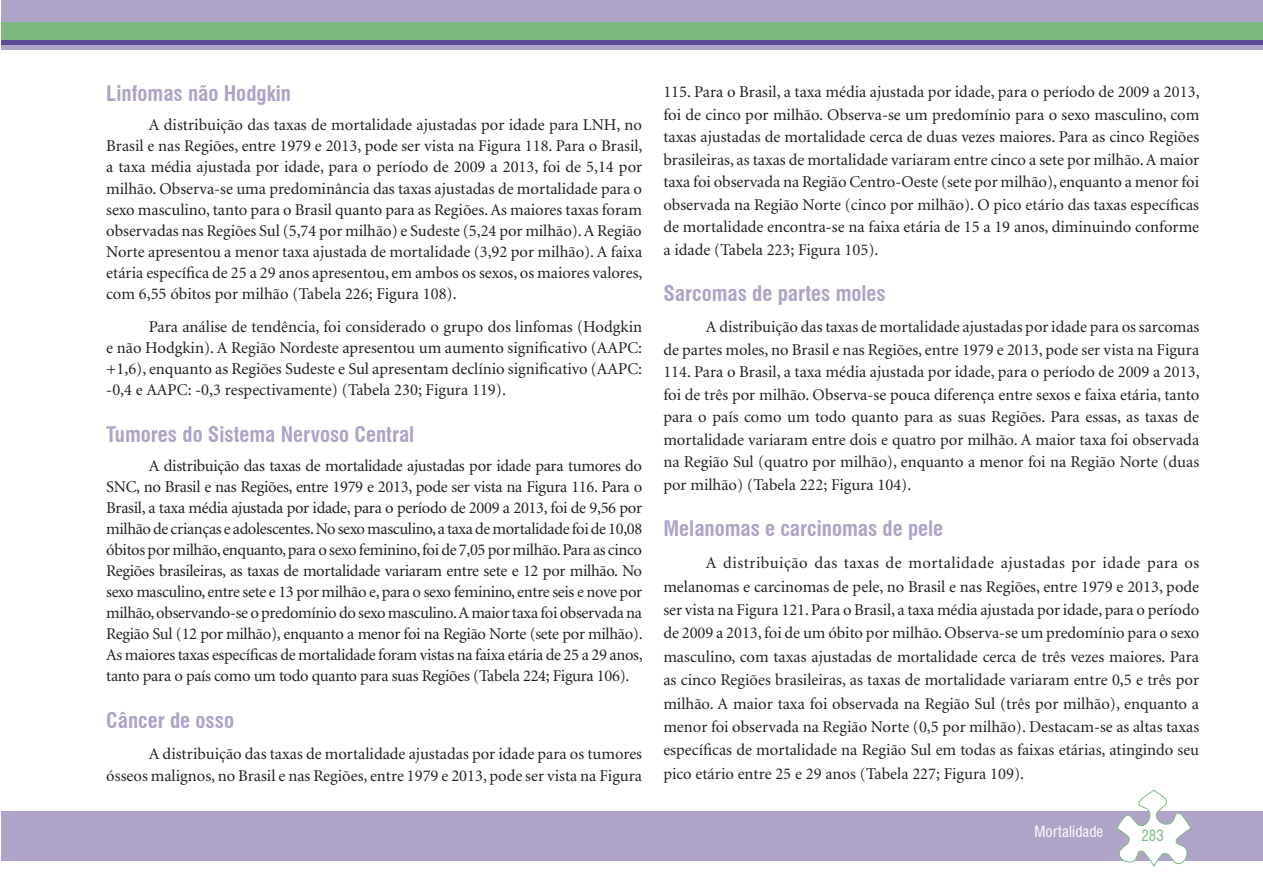
<style>
.page{position:relative;width:1263px;height:893px;background:#fff}
.page>*{position:absolute;margin:0;border:0;box-sizing:border-box;transform-origin:0 0}
.t1{font:700 condensed 21px "Swiss 721 BT";color:#afa3c7}
.t2{font:16.5px/21px "Minion";color:#231f20;text-align:justify}
.t3{font:condensed 15px "Swiss 721 BT";letter-spacing:.01em;color:#fff}
.t4{font:condensed 15px "Swiss 721 BT";color:#7cb981}
</style>
<div class="page">
<div style="left:2px;top:811px;width:1261px;height:50px;background:#afa3c7"></div>
<svg style="left:1116px;top:789px;width:76px;height:78px"></svg>
<div style="left:2px;top:0;width:1261px;height:50px;background:#afa3c7"></div>
<div style="left:2px;top:22px;width:1261px;height:19px;background:#7cb981"></div>
<hr style="left:2px;top:41px;width:1261px;height:4px;background:#5c4998">
<p class="t1" style="left:106px;top:81px;width:186px">Linfomas não Hodgkin</p>
<p class="t2" style="left:106px;top:115px;width:538px;text-indent:43px">A distribuição das taxas de mortalidade ajustadas por idade para LNH, no Brasil e nas Regiões, entre 1979 e 2013, pode ser vista na Figura 118. Para o Brasil, a taxa média ajustada por idade, para o período de 2009 a 2013, foi de 5,14 por milhão. Observa-se uma predominância das taxas ajustadas de mortalidade para o sexo masculino, tanto para o Brasil quanto para as Regiões. As maiores taxas foram observadas nas Regiões Sul (5,74 por milhão) e Sudeste (5,24 por milhão). A Região Norte apresentou a menor taxa ajustada de mortalidade (3,92 por milhão). A faixa etária específica de 25 a 29 anos apresentou, em ambos os sexos, os maiores valores, com 6,55 óbitos por milhão (Tabela 226; Figura 108).</p>
<p class="t2" style="left:106px;top:317px;width:537px;text-indent:43px">Para análise de tendência, foi considerado o grupo dos linfomas (Hodgkin e não Hodgkin). A Região Nordeste apresentou um aumento significativo (AAPC: +1,6), enquanto as Regiões Sudeste e Sul apresentam declínio significativo (AAPC: -0,4 e AAPC: -0,3 respectivamente) (Tabela 230; Figura 119).</p>
<p class="t1" style="left:106px;top:421px;width:310px">Tumores do Sistema Nervoso Central</p>
<p class="t2" style="left:106px;top:456px;width:538px;text-indent:43px">A distribuição das taxas de mortalidade ajustadas por idade para tumores do SNC, no Brasil e nas Regiões, entre 1979 e 2013, pode ser vista na Figura 116. Para o Brasil, a taxa média ajustada por idade, para o período de 2009 a 2013, foi de 9,56 por milhão de crianças e adolescentes. No sexo masculino, a taxa de mortalidade foi de 10,08 óbitos por milhão, enquanto, para o sexo feminino, foi de 7,05 por milhão. Para as cinco Regiões brasileiras, as taxas de mortalidade variaram entre sete e 12 por milhão. No sexo masculino, entre sete e 13 por milhão e, para o sexo feminino, entre seis e nove por milhão, observando-se o predomínio do sexo masculino. A maior taxa foi observada na Região Sul (12 por milhão), enquanto a menor foi na Região Norte (sete por milhão).<br>As maiores taxas específicas de mortalidade foram vistas na faixa etária de 25 a 29 anos, tanto para o país como um todo quanto para suas Regiões (Tabela 224; Figura 106).</p>
<p class="t1" style="left:106px;top:707px;width:129px">Câncer de osso</p>
<p class="t2" style="left:106px;top:743px;width:537px;line-height:22.5px;text-align:right">A distribuição das taxas de mortalidade ajustadas por idade para os tumores ósseos malignos, no Brasil e nas Regiões, entre 1979 e 2013, pode ser vista na Figura</p>
<p class="t2" style="left:663px;top:82px;width:538px;line-height:22.5px">115. Para o Brasil, a taxa média ajustada por idade, para o período de 2009 a 2013, foi de cinco por milhão. Observa-se um predomínio para o sexo masculino, com taxas ajustadas de mortalidade cerca de duas vezes maiores. Para as cinco Regiões brasileiras, as taxas de mortalidade variaram entre cinco a sete por milhão. A maior taxa foi observada na Região Centro-Oeste (sete por milhão), enquanto a menor foi observada na Região Norte (cinco por milhão). O pico etário das taxas específicas de mortalidade encontra-se na faixa etária de 15 a 19 anos, diminuindo conforme a idade (Tabela 223; Figura 105).</p>
<p class="t1" style="left:663px;top:281px;width:224px">Sarcomas de partes moles</p>
<p class="t2" style="left:663px;top:316px;width:538px;line-height:22.5px;text-indent:43px">A distribuição das taxas de mortalidade ajustadas por idade para os sarcomas de partes moles, no Brasil e nas Regiões, entre 1979 e 2013, pode ser vista na Figura 114. Para o Brasil, a taxa média ajustada por idade, para o período de 2009 a 2013, foi de três por milhão. Observa-se pouca diferença entre sexos e faixa etária, tanto para o país como um todo quanto para as suas Regiões. Para essas, as taxas de mortalidade variaram entre dois e quatro por milhão. A maior taxa foi observada na Região Sul (quatro por milhão), enquanto a menor foi na Região Norte (duas por milhão) (Tabela 222; Figura 104).</p>
<p class="t1" style="left:663px;top:516px;width:281px">Melanomas e carcinomas de pele</p>
<p class="t2" style="left:663px;top:552px;width:538px;line-height:23.4px;text-indent:43px">A distribuição das taxas de mortalidade ajustadas por idade para os melanomas e carcinomas de pele, no Brasil e nas Regiões, entre 1979 e 2013, pode ser vista na Figura 121. Para o Brasil, a taxa média ajustada por idade, para o período de 2009 a 2013, foi de um óbito por milhão. Observa-se um predomínio para o sexo masculino, com taxas ajustadas de mortalidade cerca de três vezes maiores. Para as cinco Regiões brasileiras, as taxas de mortalidade variaram entre 0,5 e três por milhão. A maior taxa foi observada na Região Sul (três por milhão), enquanto a menor foi observada na Região Norte (0,5 por milhão). Destacam-se as altas taxas específicas de mortalidade na Região Sul em todas as faixas etárias, atingindo seu pico etário entre 25 e 29 anos (Tabela 227; Figura 109).</p>
<p class="t3" style="left:1034px;top:822px;width:70px">Mortalidade</p>
<p class="t4" style="left:1141px;top:826px;width:24px">283</p>
</div>
